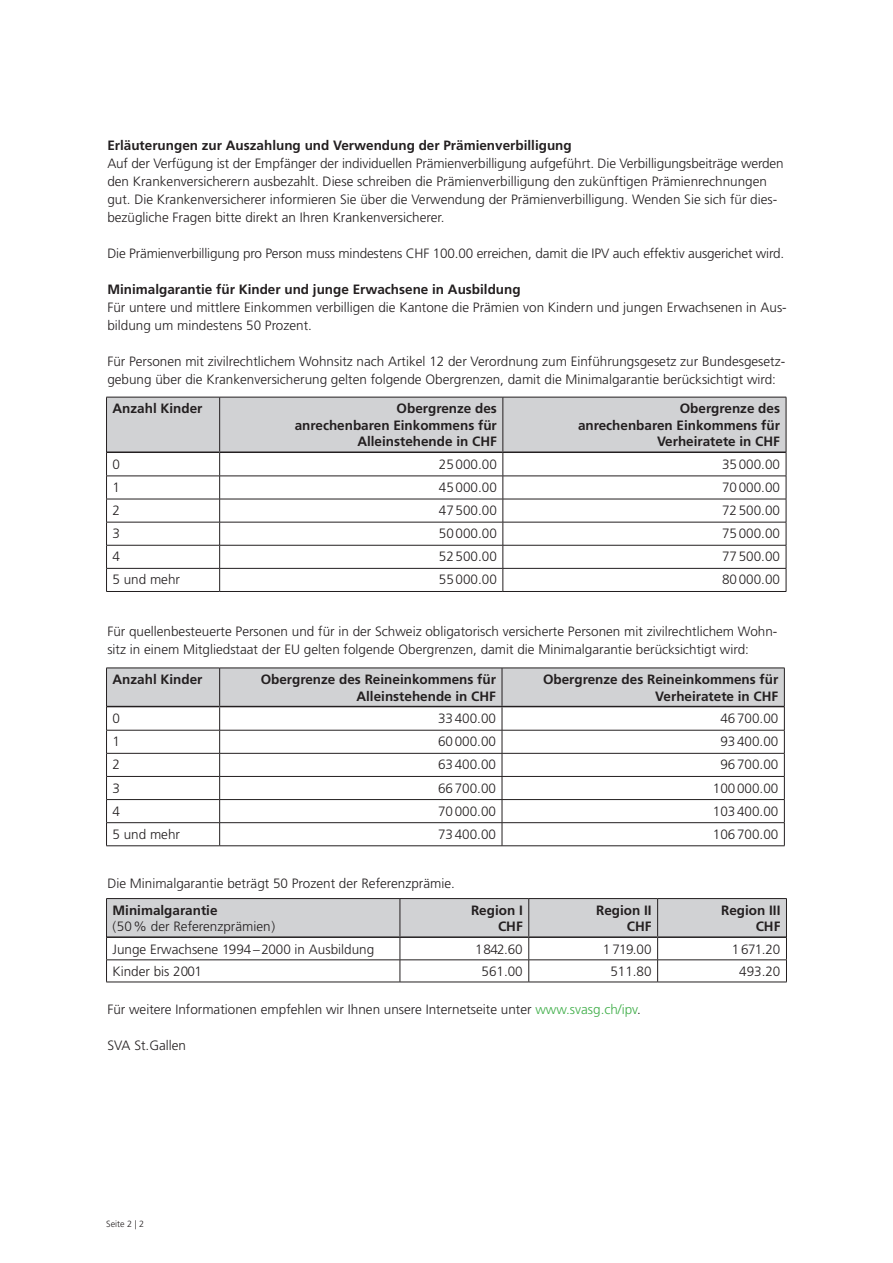
<style>
.page{position:relative;width:893px;height:1263px;background:#fff}
.page>*{position:absolute;margin:0;border:0;box-sizing:border-box;transform-origin:0 0}
.t1{font:300 13.5px/18px "Frutiger LT Std";color:#231f20}
.t2{font:700 13.5px/16.5px "Frutiger LT Std";color:#231f20;text-align:right}
.t3{font:300 9px "Frutiger LT Std";color:#231f20}
.s1{color:#40ae49}
</style>
<div class="page">
<svg style="left:106px;top:397px;width:681px;height:194px"></svg>
<hr style="left:106px;top:591px;width:114px;height:1px;background:#231f20">
<hr style="left:220px;top:591px;width:283px;height:1px;background:#231f20">
<hr style="left:503px;top:591px;width:283px;height:1px;background:#231f20">
<hr style="left:107px;top:451px;width:113px;height:2px;background:#231f20">
<hr style="left:220px;top:451px;width:283px;height:2px;background:#231f20">
<hr style="left:503px;top:451px;width:283px;height:2px;background:#231f20">
<svg style="left:106px;top:668px;width:679px;height:177px"></svg>
<hr style="left:106px;top:845px;width:114px;height:1px;background:#231f20">
<hr style="left:220px;top:845px;width:282px;height:1px;background:#231f20">
<hr style="left:502px;top:845px;width:283px;height:1px;background:#231f20">
<hr style="left:107px;top:706px;width:113px;height:1px;background:#231f20">
<hr style="left:220px;top:706px;width:282px;height:1px;background:#231f20">
<hr style="left:502px;top:706px;width:282px;height:1px;background:#231f20">
<svg style="left:106px;top:898px;width:681px;height:84px"></svg>
<hr style="left:106px;top:982px;width:294px;height:1px;background:#231f20">
<hr style="left:400px;top:982px;width:129px;height:1px;background:#231f20">
<hr style="left:529px;top:982px;width:129px;height:1px;background:#231f20">
<hr style="left:658px;top:982px;width:129px;height:1px;background:#231f20">
<hr style="left:107px;top:936px;width:293px;height:2px;background:#231f20">
<hr style="left:400px;top:936px;width:129px;height:2px;background:#231f20">
<hr style="left:529px;top:936px;width:129px;height:2px;background:#231f20">
<hr style="left:658px;top:936px;width:128px;height:2px;background:#231f20">
<p class="t2" style="left:107px;top:137px;width:466px">Erläuterungen zur Auszahlung und Verwendung der Prämienverbilligung</p>
<p class="t1" style="left:107px;top:154px;width:678px">Auf der Verfügung ist der Empfänger der individuellen Prämienverbilligung aufgeführt. Die Verbilligungsbeiträge werden den Krankenversicherern ausbezahlt. Diese schreiben die Prämienverbilligung den zukünftigen Prämienrechnungen gut. Die Krankenversicherer informieren Sie über die Verwendung der Prämienverbilligung. Wenden Sie sich für dies&shy;bezügliche Fragen bitte direkt an Ihren Krankenversicherer.</p>
<p class="t1" style="left:107px;top:244px;width:678px">Die Prämienverbilligung pro Person muss mindestens CHF 100.00 erreichen, damit die IPV auch effektiv ausgerichet wird.</p>
<p class="t2" style="left:107px;top:281px;width:415px">Minimalgarantie für Kinder und junge Erwachsene in Ausbildung</p>
<p class="t1" style="left:107px;top:298px;width:681px">Für untere und mittlere Einkommen verbilligen die Kantone die Prämien von Kindern und jungen Erwachsenen in Aus&shy;bildung um mindestens 50 Prozent.</p>
<p class="t1" style="left:107px;top:352px;width:679px">Für Personen mit zivilrechtlichem Wohnsitz nach Artikel 12 der Verordnung zum Einführungsgesetz zur Bundesgesetz&shy;gebung über die Krankenversicherung gelten folgende Obergrenzen, damit die Minimalgarantie berücksichtigt wird:</p>
<p class="t2" style="left:113px;top:400px;width:92px">Anzahl Kinder</p>
<p class="t2" style="left:295px;top:400px;width:204px">Obergrenze des<br>anrechenbaren Einkommens für<br>Alleinstehende in CHF</p>
<p class="t2" style="left:578px;top:400px;width:204px">Obergrenze des<br>anrechenbaren Einkommens für<br>Verheiratete in CHF</p>
<p class="t1" style="left:113px;top:455px;width:9px">0</p>
<p class="t1" style="left:439px;top:455px;width:59px">25000.00</p>
<p class="t1" style="left:722px;top:455px;width:59px">35000.00</p>
<p class="t1" style="left:113px;top:478px;width:9px">1</p>
<p class="t1" style="left:439px;top:478px;width:59px">45000.00</p>
<p class="t1" style="left:722px;top:478px;width:59px">70000.00</p>
<p class="t1" style="left:113px;top:502px;width:9px">2</p>
<p class="t1" style="left:439px;top:502px;width:59px">47500.00</p>
<p class="t1" style="left:722px;top:502px;width:59px">72500.00</p>
<p class="t1" style="left:113px;top:525px;width:9px">3</p>
<p class="t1" style="left:439px;top:525px;width:59px">50000.00</p>
<p class="t1" style="left:722px;top:525px;width:59px">75000.00</p>
<p class="t1" style="left:113px;top:548px;width:9px">4</p>
<p class="t1" style="left:439px;top:548px;width:59px">52500.00</p>
<p class="t1" style="left:722px;top:548px;width:59px">77500.00</p>
<p class="t1" style="left:113px;top:571px;width:69px">5 und mehr</p>
<p class="t1" style="left:439px;top:571px;width:59px">55000.00</p>
<p class="t1" style="left:722px;top:571px;width:59px">80000.00</p>
<p class="t1" style="left:107px;top:622px;width:672px">Für quellenbesteuerte Personen und für in der Schweiz obligatorisch versicherte Personen mit zivilrechtlichem Wohn&shy;sitz in einem Mitgliedstaat der EU gelten folgende Obergrenzen, damit die Minimalgarantie berücksichtigt wird:</p>
<p class="t2" style="left:113px;top:671px;width:92px">Anzahl Kinder</p>
<p class="t2" style="left:261px;top:671px;width:237px">Obergrenze des Reineinkommens für<br>Alleinstehende in CHF</p>
<p class="t2" style="left:543px;top:671px;width:237px">Obergrenze des Reineinkommens für<br>Verheiratete in CHF</p>
<p class="t1" style="left:113px;top:710px;width:9px">0</p>
<p class="t1" style="left:438px;top:710px;width:59px">33400.00</p>
<p class="t1" style="left:720px;top:710px;width:59px">46700.00</p>
<p class="t1" style="left:113px;top:733px;width:9px">1</p>
<p class="t1" style="left:438px;top:733px;width:59px">60000.00</p>
<p class="t1" style="left:720px;top:733px;width:59px">93400.00</p>
<p class="t1" style="left:113px;top:756px;width:9px">2</p>
<p class="t1" style="left:438px;top:756px;width:59px">63400.00</p>
<p class="t1" style="left:720px;top:756px;width:59px">96700.00</p>
<p class="t1" style="left:113px;top:779px;width:9px">3</p>
<p class="t1" style="left:438px;top:779px;width:59px">66700.00</p>
<p class="t1" style="left:713px;top:779px;width:67px">100000.00</p>
<p class="t1" style="left:113px;top:802px;width:9px">4</p>
<p class="t1" style="left:438px;top:802px;width:59px">70000.00</p>
<p class="t1" style="left:713px;top:802px;width:67px">103400.00</p>
<p class="t1" style="left:113px;top:825px;width:69px">5 und mehr</p>
<p class="t1" style="left:438px;top:825px;width:59px">73400.00</p>
<p class="t1" style="left:713px;top:825px;width:67px">106700.00</p>
<p class="t1" style="left:107px;top:874px;width:349px">Die Minimalgarantie beträgt 50 Prozent der Referenzprämie.</p>
<p class="t2" style="left:113px;top:902px;width:107px">Minimalgarantie</p>
<p class="t1" style="left:113px;top:918px;width:164px">(50% der Referenzprämien)</p>
<p class="t2" style="left:471px;top:902px;width:53px">Region I<br>CHF</p>
<p class="t2" style="left:596px;top:902px;width:57px">Region II<br>CHF</p>
<p class="t2" style="left:721px;top:902px;width:61px">Region III<br>CHF</p>
<p class="t1" style="left:113px;top:940px;width:263px">Junge Erwachsene 1994–2000 in Ausbildung</p>
<p class="t1" style="left:475px;top:940px;width:49px">1842.60</p>
<p class="t1" style="left:603px;top:940px;width:50px">1 719.00</p>
<p class="t1" style="left:732px;top:940px;width:50px">1 671.20</p>
<p class="t1" style="left:113px;top:962px;width:91px">Kinder bis 2001</p>
<p class="t1" style="left:481px;top:962px;width:43px">561.00</p>
<p class="t1" style="left:610px;top:962px;width:43px">511.80</p>
<p class="t1" style="left:739px;top:962px;width:43px">493.20</p>
<p class="t1" style="left:107px;top:1000px;width:535px">Für weitere Informationen empfehlen wir Ihnen unsere Internetseite unter <span class="s1">www.svasg.ch/ipv</span>.</p>
<p class="t1" style="left:107px;top:1036px;width:80px">SVA St.Gallen</p>
<p class="t3" style="left:106px;top:1219px;width:40px">Seite 2 | 2</p>
</div>
